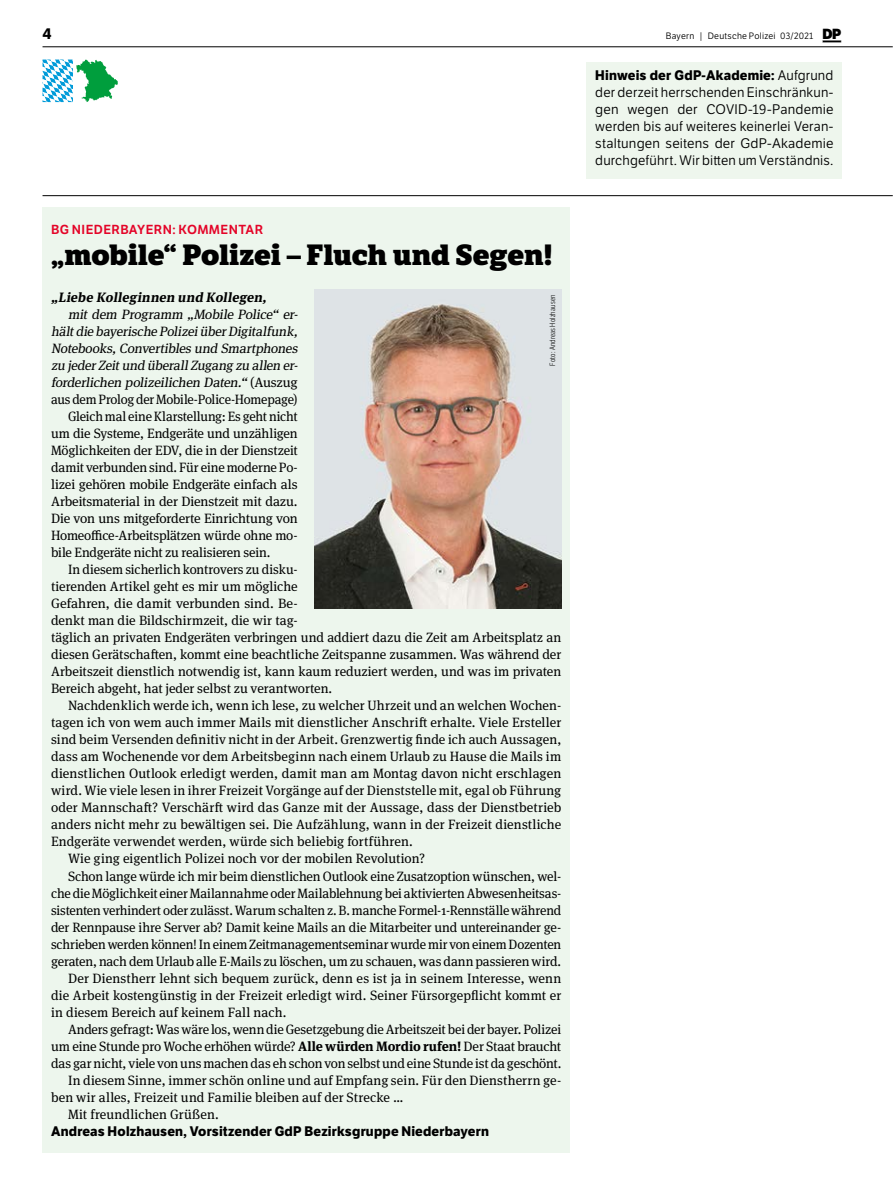
<style>
.page{position:relative;width:893px;height:1191px;background:#fff}
.page>*{position:absolute;margin:0;border:0;box-sizing:border-box;transform-origin:0 0}
.Head_4{font:800 28.5px "LFT Etica Sheriff";letter-spacing:-.005em;color:#000}
.t1{font:700 15px "LFT Etica";color:#000}
.Text_Block_Einzug{font:13.5px/17px "Meta Serif Pro";color:#000;text-align:justify}
.Text_Block_Einzug-2{font:italic 13.5px/17px "Meta Serif Pro";color:#000}
.Text_Block{font:13.5px/17px "LFT Etica Bk";letter-spacing:.015em;color:#000;text-align:justify}
.Text_Block_Einzug-3{font:700 13.5px "LFT Etica";letter-spacing:.015em;color:#000}
.Text_Block_Einzug-4{font:italic 700 13.5px "Meta Serif Pro";color:#000}
.Dachzeile{font:12.75px "LFT Etica SB";letter-spacing:.03em;color:#e40428}
.t2{font:9px "LFT Etica Bk";letter-spacing:.025em;color:#000}
.Foto-Credit{font:300 7.5px "LFT Etica Condensed";letter-spacing:.025em;color:#000}
.s1{font-size:9.3px}
.s2{font-family:"LFT Etica XB";font-size:14.25px}
.s3{font-style:normal}
.s4{font-weight:700}
.s5{font-family:"LFT Etica";font-weight:700}
</style>
<div class="page">
<hr style="left:43px;top:195px;width:850px;height:1px;background:#000">
<hr style="left:43px;top:47px;width:850px;height:1px;background:#000">
<svg style="left:822px;top:40px;width:19px;height:2px"></svg>
<svg style="left:43px;top:60px;width:75px;height:42px"></svg>
<div style="left:43px;top:207px;width:527px;height:945px;background:#edf6ed"></div>
<img style="left:315px;top:289px;width:246px;height:319px">
<div style="left:587px;top:62px;width:255px;height:117px;background:#eef6ed"></div>
<p class="t1" style="left:43px;top:25px;width:11px">4</p>
<p class="t2" style="left:666px;top:31px;width:177px">Bayern <span class="s1">|</span> Deutsche Polizei 03/2021 <span class="s2">DP</span></p>
<p class="Dachzeile" style="left:51px;top:222px;width:214px">BG NIEDERBAYERN: KOMMENTAR</p>
<p class="Head_4" style="left:51px;top:237px;width:503px">„mobile“ Polizei – Fluch und Segen!</p>
<p class="Text_Block_Einzug-4" style="left:51px;top:286px;width:220px">„Liebe Kolleginnen und Kollegen,</p>
<p class="Text_Block_Einzug-2" style="left:51px;top:305px;width:251px;text-indent:17px">mit dem Programm „Mobile Police“ er&shy;hältdie bayerische PolizeiüberDigitalfunk, Notebooks,Convertiblesund Smartphones zu jederZeitund überallZugang zu allen er&shy;forderlichen polizeilichen Daten.“ <span class="s3">( A u s z u g aus dem Prolog der Mobile-Police-Homepage)</span></p>
<p class="Text_Block_Einzug" style="left:51px;top:407px;width:248px;text-indent:17px">Gleich mal eine Klarstellung: Es geht nicht um die Systeme, Endgeräte und unzähligen Möglichkeiten der EDV, die in der Dienstzeit damit verbunden sind. Für eine moderne Po&shy;lizei gehören mobile Endgeräte einfach als Arbeitsmaterial in der Dienstzeit mit dazu.<br>Die von uns mitgeforderte Einrichtung von Homeoffice-Arbeitsplätzen würde ohne mo&shy;bile Endgeräte nicht zu realisieren sein.</p>
<p class="Text_Block_Einzug" style="left:51px;top:560px;width:512px;text-align:left;text-indent:17px">In diesem sicherlich kontrovers zu disku-<br>tierenden Artikel geht es mir um mögliche<br>Gefahren, die damit verbunden sind. Be-<br>denkt man die Bildschirmzeit, die wir tag-<br>täglich an privaten Endgeräten verbringen und addiert dazu die Zeit am Arbeitsplatz an diesen Gerätschaften, kommt eine beachtliche Zeitspanne zusammen. Was während der Arbeitszeit dienstlich notwendig ist, kann kaum reduziert werden, und was im privaten Bereich abgeht, hat jeder selbst zu verantworten.</p>
<p class="Text_Block_Einzug" style="left:51px;top:696px;width:512px;text-indent:17px">Nachdenklich werde ich, wenn ich lese, zu welcher Uhrzeit und an welchen Wochen&shy;tagen ich von wem auch immer Mails mit dienstlicher Anschrift erhalte. Viele Ersteller sind beim Versenden definitiv nicht in der Arbeit. Grenzwertig finde ich auch Aussagen, dass am Wochenende vor dem Arbeitsbeginn nach einem Urlaub zu Hause die Mails im dienstlichen Outlook erledigt werden, damit man am Montag davon nicht erschlagen wird. Wie viele lesen in ihrer Freizeit Vorgänge auf der Dienststelle mit, egal ob Führung oder Mannschaft? Verschärft wird das Ganze mit der Aussage, dass der Dienstbetrieb anders nicht mehr zu bewältigen sei. Die Aufzählung, wann in der Freizeit dienstliche Endgeräte verwendet werden, würde sich beliebig fortführen.</p>
<p class="Text_Block_Einzug" style="left:68px;top:849px;width:359px">Wie ging eigentlich Polizei noch vor der mobilen Revolution?</p>
<p class="Text_Block_Einzug" style="left:51px;top:866px;width:512px;text-indent:17px">Schon lange würde ich mir beim dienstlichen Outlook eine Zusatzoption wünschen, wel&shy;che die Möglichkeit einer Mailannahme oder Mailablehnung bei aktivierten Abwesenheitsas&shy;sistenten verhindert oder zulässt. Warum schalten z. B. manche Formel-1-Rennställe während der Rennpause ihre Server ab? Damit keine Mails an die Mitarbeiter und untereinander ge&shy;schrieben werden können! In einem Zeitmanagementseminar wurde mir von einem Dozenten geraten, nach dem Urlaub alle E-Mails zu löschen, um zu schauen, was dann passieren wird.</p>
<p class="Text_Block_Einzug" style="left:51px;top:968px;width:512px;text-indent:17px">Der Dienstherr lehnt sich bequem zurück, denn es ist ja in seinem Interesse, wenn die Arbeit kostengünstig in der Freizeit erledigt wird. Seiner Fürsorgepflicht kommt er in diesem Bereich auf keinem Fall nach.</p>
<p class="Text_Block_Einzug" style="left:51px;top:1019px;width:512px;text-indent:17px">Anders gefragt: Was wäre los, wenn die Gesetzgebung die Arbeitszeit bei der bayer. Polizei um eine Stunde pro Woche erhöhen würde? <span class="s4">Alle würden Mordio rufen!</span> Der Staat braucht das gar nicht, viele von uns machen das eh schon von selbst und eine Stunde ist da geschönt.</p>
<p class="Text_Block_Einzug" style="left:51px;top:1070px;width:512px;text-indent:17px">In diesem Sinne, immer schön online und auf Empfang sein. Für den Dienstherrn ge&shy;ben wir alles, Freizeit und Familie bleiben auf der Strecke …</p>
<p class="Text_Block_Einzug" style="left:68px;top:1104px;width:152px">Mit freundlichen Grüßen.</p>
<p class="Text_Block_Einzug-3" style="left:51px;top:1122px;width:439px">Andreas Holzhausen, Vorsitzender GdP Bezirksgruppe Niederbayern</p>
<p class="Foto-Credit" style="left:548px;top:366px;width:72px;rotate:-90deg">Foto: Andreas Holzhausen</p>
<p class="Text_Block" style="left:595px;top:68px;width:240px"><span class="s5">Hinweis der GdP-Akademie:</span> Aufgrund der derzeit herrschenden Einschränkun&shy;gen wegen der COVID-19-Pandemie werden bis auf weiteres keinerlei Veran&shy;staltungen seitens der GdP-Akademie durchgeführt. Wir bitten um Verständnis.</p>
</div>
